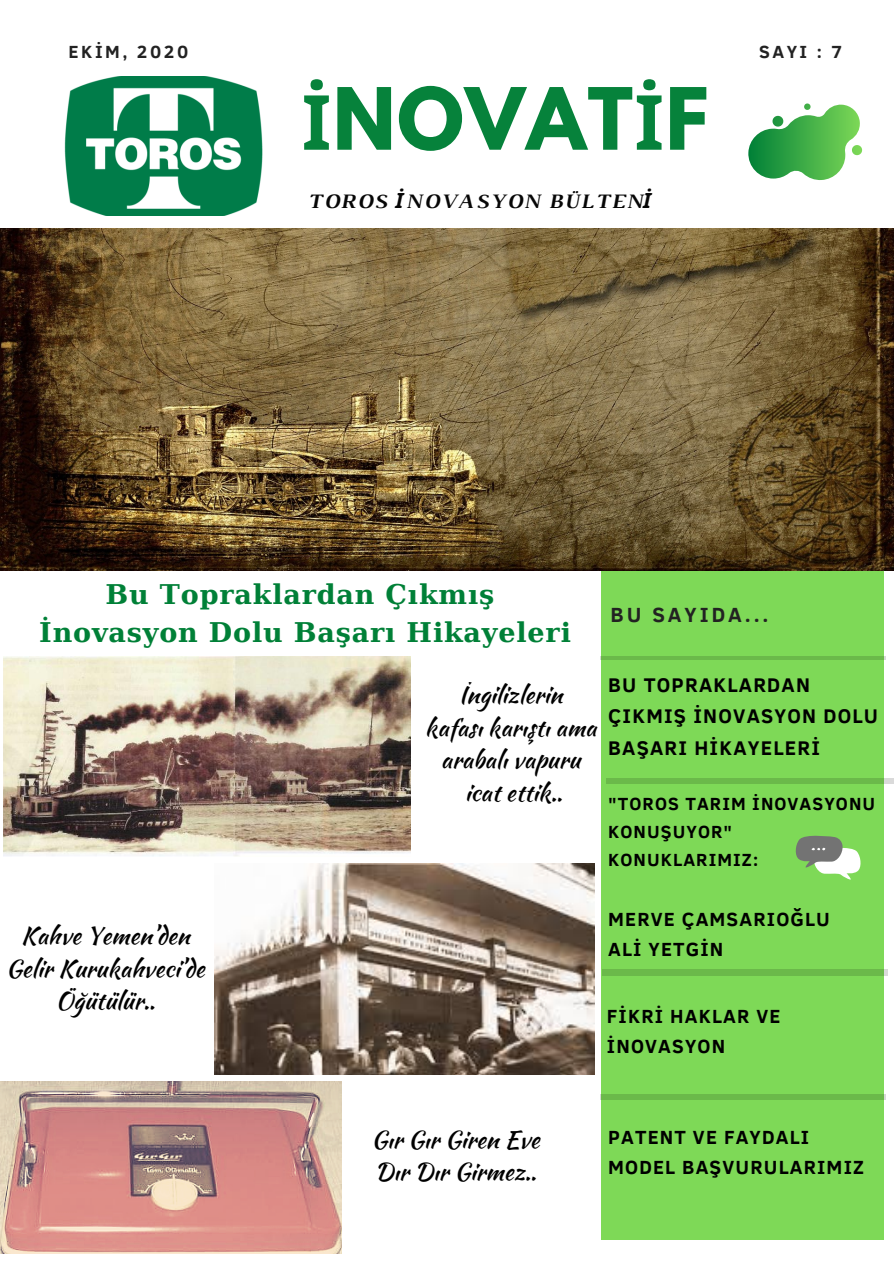
<style>
.page{position:relative;width:894px;height:1264px;background:#fff}
.page>*{position:absolute;margin:0;border:0;box-sizing:border-box;transform-origin:0 0}
.t1{font:700 75.9px "League Spartan";letter-spacing:.02em;color:#008037}
.t2{font:700 27px/38.2px "DejaVu Serif";letter-spacing:.03em;color:#008037;text-align:center}
.t3{font:24px/32.7px "Kaushan Script";color:#000;text-align:center}
.t4{font:italic 700 21px "Luthier";letter-spacing:.07em;color:#000}
.t5{font:700 21px "Clear Sans";letter-spacing:.14em;color:#222}
.t6{font:700 20.25px/31.5px "Clear Sans";letter-spacing:.06em;color:#000}
.t7{font:700 19.5px/30.5px "Clear Sans";letter-spacing:.06em;color:#000}
.t8{font:700 18px/28.2px "Clear Sans";letter-spacing:.06em;color:#000}
.t9{font:700 18px "Clear Sans";letter-spacing:.14em;color:#222}
.s1{font-family:"Noto Sans"}
</style>
<div class="page">
<div style="left:601px;top:570px;width:282px;height:669px;background:#7ed957"></div>
<div style="left:605px;top:777px;width:288px;height:6px;background:#6bb94a"></div>
<div style="left:601px;top:969px;width:285px;height:6px;background:#6bb94a"></div>
<div style="left:600px;top:1093px;width:285px;height:6px;background:#6bb94a"></div>
<hr style="left:600px;top:656px;width:285px;height:3px;background:#000">
<svg style="left:748px;top:103px;width:113px;height:77px"></svg>
<img style="left:64px;top:76px;width:199px;height:140px">
<img style="left:3px;top:656px;width:408px;height:200px">
<img style="left:0;top:1081px;width:341px;height:172px">
<img style="left:215px;top:863px;width:379px;height:211px">
<img style="left:0;top:229px;width:893px;height:341px">
<svg style="left:795px;top:835px;width:66px;height:45px"></svg>
<p class="t9" style="left:69px;top:39px;width:121px">EKİM, 2020</p>
<p class="t9" style="left:758px;top:39px;width:85px">SAYI : 7</p>
<h1 class="t1" style="left:301px;top:81px;width:408px"><span class="s1">İ</span>NOVAT<span class="s1">İ</span>F</h1>
<p class="t4" style="left:306px;top:193px;width:346px">TOROS <span class="s1">İ</span>NOVASYON BÜLTEN<span class="s1">İ</span></p>
<p class="t2" style="left:39px;top:575px;width:533px">Bu Topraklardan Çıkmış<br>İnovasyon Dolu Başarı Hikayeleri</p>
<p class="t3" style="left:425px;top:678px;width:173px">İngilizlerin<br>kafası karıştı ama arabalı vapuru icat ettik..</p>
<p class="t5" style="left:610px;top:599px;width:160px">BU SAYIDA...</p>
<p class="t6" style="left:608px;top:668px;width:271px">BU TOPRAKLARDAN<br>ÇIKMIŞ İNOVASYON DOLU<br>BAŞARI HİKAYELERİ</p>
<p class="t8" style="left:608px;top:788px;width:268px">"TOROS TARIM İNOVASYONU<br>KONUŞUYOR"<br>KONUKLARIMIZ:</p>
<p class="t3" style="left:6px;top:919px;width:200px">Kahve Yemen’den<br>Gelir Kurukahveci’de<br>Öğütülür..</p>
<p class="t7" style="left:608px;top:902px;width:223px">MERVE ÇAMSARIOĞLU<br>ALİ YETGİN</p>
<p class="t7" style="left:606px;top:999px;width:175px">FİKRİ HAKLAR VE<br>İNOVASYON</p>
<p class="t3" style="left:371px;top:1122px;width:169px;text-align:left">Gır Gır Giren Eve<br>Dır Dır Girmez..</p>
<p class="t7" style="left:608px;top:1120px;width:257px">PATENT VE FAYDALI<br>MODEL BAŞVURULARIMIZ</p>
</div>
